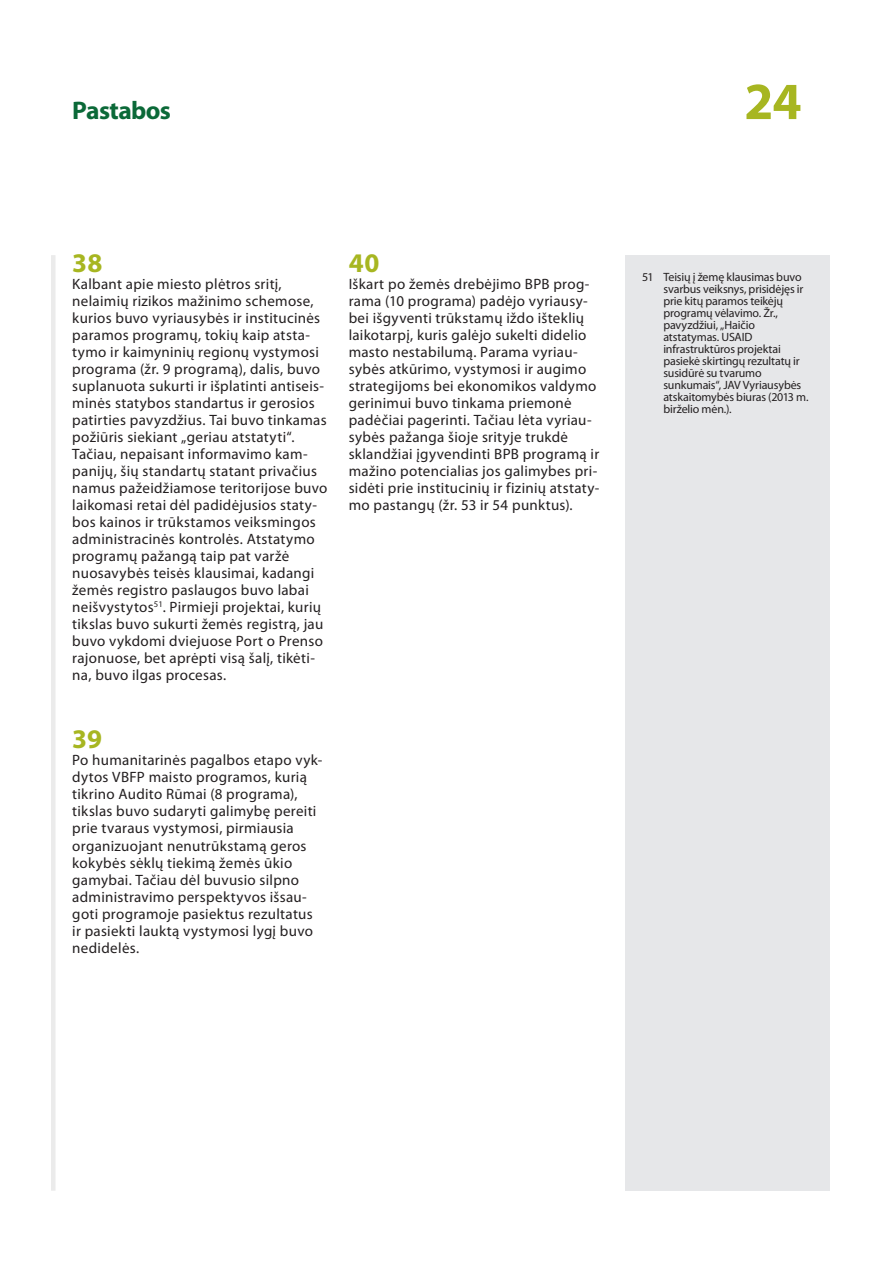
<style>
.page{position:relative;width:893px;height:1263px;background:#fff}
.page>*{position:absolute;margin:0;border:0;box-sizing:border-box;transform-origin:0 0}
.t1{font:700 52.5px "Myriad Pro";color:#a7b621}
.E_05_-_CHAP__1__TEXT{font:700 27px "Myriad Pro";color:#a7b621}
.t2{font:700 25.5px "Myriad Pro";letter-spacing:-.025em;color:#0b6938}
.E_05_-_CHAP__1__TEXT-2{font:15px/17px "Myriad Pro";letter-spacing:.02em;color:#231f20}
.E_08_-_CHAP__FOOTNOT{font:12px/12px "Myriad Pro";letter-spacing:-.015em;color:#231f20}
</style>
<div class="page">
<div style="left:51px;top:255px;width:5px;height:936px;background:#ebebeb"></div>
<div style="left:625px;top:255px;width:204px;height:936px;background:#e6e7e9"></div>
<h3 class="t2" style="left:72px;top:94px;width:100px">Pastabos</h3>
<h1 class="t1" style="left:744px;top:67px;width:59px">24</h1>
<p class="E_05_-_CHAP__1__TEXT" style="left:72px;top:245px;width:32px">38</p>
<p class="E_05_-_CHAP__1__TEXT-2" style="left:72px;top:275px;width:257px">Kalbant apie miesto plėtros sritį, nelaimių rizikos mažinimo schemose, kurios buvo vyriausybės ir institucinės paramos programų, tokių kaip atsta&shy;tymo ir kaimyninių regionų vystymosi programa (žr. 9 programą), dalis, buvo suplanuota sukurti ir išplatinti antiseis&shy;minės statybos standartus ir gerosios patirties pavyzdžius. Tai buvo tinkamas požiūris siekiant „geriau atstatyti“.<br>Tačiau, nepaisant informavimo kam&shy;panijų, šių standartų statant privačius namus pažeidžiamose teritorijose buvo laikomasi retai dėl padidėjusios staty&shy;bos kainos ir trūkstamos veiksmingos administracinės kontrolės. Atstatymo programų pažangą taip pat varžė nuosavybės teisės klausimai, kadangi žemės registro paslaugos buvo labai neišvystytos<sup>51</sup>. Pirmieji projektai, kurių tikslas buvo sukurti žemės registrą, jau buvo vykdomi dviejuose Port o Prenso rajonuose, bet aprėpti visą šalį, tikėti&shy;na, buvo ilgas procesas.</p>
<p class="E_05_-_CHAP__1__TEXT" style="left:72px;top:722px;width:31px">39</p>
<p class="E_05_-_CHAP__1__TEXT-2" style="left:72px;top:752px;width:252px">Po humanitarinės pagalbos etapo vyk&shy;dytos VBFP maisto programos, kurią tikrino Audito Rūmai (8 programa), tikslas buvo sudaryti galimybę pereiti prie tvaraus vystymosi, pirmiausia organizuojant nenutrūkstamą geros kokybės sėklų tiekimą žemės ūkio gamybai. Tačiau dėl buvusio silpno administravimo perspektyvos išsau&shy;goti programoje pasiektus rezultatus ir pasiekti lauktą vystymosi lygį buvo nedidelės.</p>
<p class="E_05_-_CHAP__1__TEXT" style="left:349px;top:245px;width:32px">40</p>
<p class="E_05_-_CHAP__1__TEXT-2" style="left:349px;top:275px;width:252px">Iškart po žemės drebėjimo BPB prog&shy;rama (10 programa) padėjo vyriausy&shy;bei išgyventi trūkstamų iždo išteklių laikotarpį, kuris galėjo sukelti didelio masto nestabilumą. Parama vyriau&shy;sybės atkūrimo, vystymosi ir augimo strategijoms bei ekonomikos valdymo gerinimui buvo tinkama priemonė padėčiai pagerinti. Tačiau lėta vyriau&shy;sybės pažanga šioje srityje trukdė sklandžiai įgyvendinti BPB programą ir mažino potencialias jos galimybes pri&shy;sidėti prie institucinių ir fizinių atstaty&shy;mo pastangų (žr. 53 ir 54 punktus).</p>
<p class="E_08_-_CHAP__FOOTNOT" style="left:663px;top:271px;width:147px;text-indent:-21px">51 Teisių į žemę klausimas buvo svarbus veiksnys, prisidėjęs ir prie kitų paramos teikėjų programų vėlavimo. Žr., pavyzdžiui, „Haičio atstatymas. USAID infrastruktūros projektai pasiekė skirtingų rezultatų ir susidūrė su tvarumo sunkumais“, JAV Vyriausybės atskaitomybės biuras (2013 m. birželio mėn.).</p>
</div>
